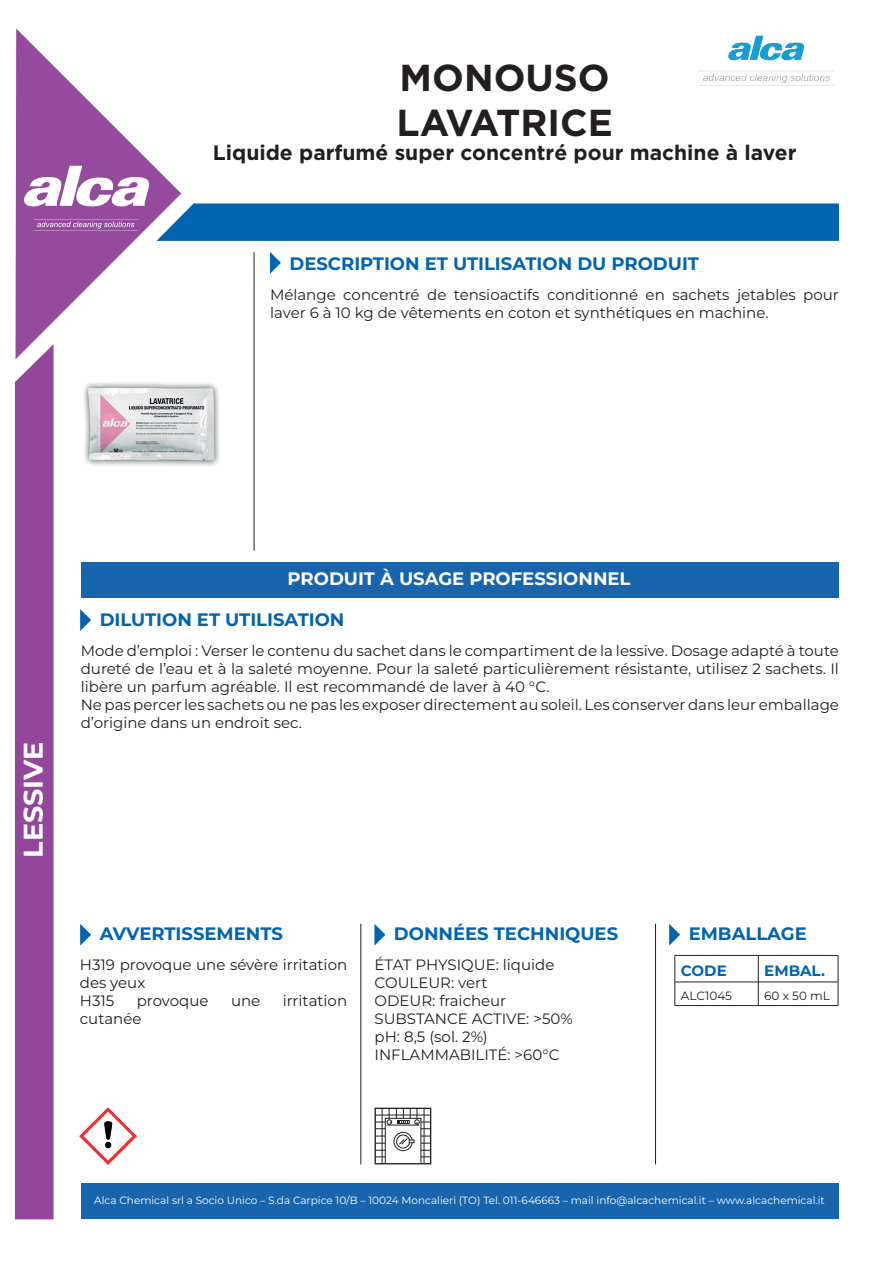
<style>
.page{position:relative;width:893px;height:1263px;background:#fff}
.page>*{position:absolute;margin:0;border:0;box-sizing:border-box;transform-origin:0 0}
.t1{font:700 37.5px/45px "Gotham";color:#231f20}
.t2{font:700 27px "Montserrat";color:#fff}
.t3{font:700 21px "Gotham";color:#231f20}
.t4{font:700 18px "Montserrat";color:#0164b0}
.t5{font:700 18px "Montserrat";color:#fff}
.t6{font:15px/18px "Montserrat";color:#231f20}
.t7{font:700 15px "Montserrat";color:#0164b0}
.t8{font:12px "Montserrat";color:#231f20}
.t9{font:10.5px "Montserrat";color:#fff}
</style>
<div class="page">
<img style="left:699px;top:35px;width:135px;height:51px">
<img style="left:83px;top:382px;width:137px;height:84px">
<hr style="left:254px;top:252px;width:1px;height:299px;background:#231f20">
<svg style="left:270px;top:252px;width:11px;height:22px"></svg>
<svg style="left:80px;top:609px;width:11px;height:22px"></svg>
<svg style="left:16px;top:28px;width:165px;height:316px"></svg>
<svg style="left:24px;top:166px;width:125px;height:41px"></svg>
<svg style="left:34px;top:219px;width:104px;height:12px"></svg>
<svg style="left:156px;top:203px;width:683px;height:38px;background:#0b69b2"></svg>
<div style="left:15px;top:344px;width:39px;height:875px;background:#93479b"></div>
<div style="left:81px;top:561px;width:757px;height:36px;background:#1864ad"></div>
<div style="left:81px;top:1183px;width:757px;height:36px;background:#1864ad"></div>
<svg style="left:80px;top:924px;width:11px;height:22px"></svg>
<svg style="left:374px;top:924px;width:11px;height:22px"></svg>
<svg style="left:669px;top:924px;width:11px;height:22px"></svg>
<hr style="left:361px;top:924px;width:1px;height:240px;background:#231f20">
<hr style="left:655px;top:924px;width:1px;height:240px;background:#231f20">
<hr style="left:675px;top:955px;width:83px;height:1px;background:#231f20">
<hr style="left:758px;top:955px;width:80px;height:1px;background:#231f20">
<hr style="left:675px;top:982px;width:83px;height:1px;background:#231f20">
<svg style="left:675px;top:956px;width:1px;height:49px"></svg>
<hr style="left:758px;top:982px;width:80px;height:1px;background:#231f20">
<svg style="left:758px;top:956px;width:1px;height:49px"></svg>
<svg style="left:838px;top:956px;width:1px;height:49px"></svg>
<hr style="left:675px;top:1005px;width:83px;height:1px;background:#231f20">
<hr style="left:758px;top:1005px;width:80px;height:1px;background:#231f20">
<svg style="left:375px;top:1108px;width:56px;height:56px"></svg>
<img style="left:80px;top:1108px;width:57px;height:56px">
<h1 class="t1" style="left:396px;top:55px;width:218px">MONOUSO<br>LAVATRICE</h1>
<h3 class="t3" style="left:213px;top:140px;width:585px">Liquide parfumé super concentré pour machine à laver</h3>
<p class="t4" style="left:290px;top:251px;width:411px">DESCRIPTION ET UTILISATION DU PRODUIT</p>
<p class="t6" style="left:270px;top:286px;width:570px">Mélange concentré de tensioactifs conditionné en sachets jetables pour laver 6 à 10 kg de vêtements en coton et synthétiques en machine.</p>
<h2 class="t2" style="left:15px;top:858px;width:117px;rotate:-90deg">LESSIVE</h2>
<p class="t5" style="left:288px;top:567px;width:344px">PRODUIT À USAGE PROFESSIONNEL</p>
<p class="t4" style="left:100px;top:607px;width:246px">DILUTION ET UTILISATION</p>
<p class="t6" style="left:81px;top:641px;width:760px">Mode d’emploi : Verser le contenu du sachet dans le compartiment de la lessive. Dosage adapté à toute dureté de l’eau et à la saleté moyenne. Pour la saleté particulièrement résistante, utilisez 2 sachets. Il libère un parfum agréable. Il est recommandé de laver à 40 °C.<br>Ne pas percer les sachets ou ne pas les exposer directement au soleil. Les conserver dans leur emballage d’origine dans un endroit sec.</p>
<p class="t4" style="left:100px;top:922px;width:185px">AVVERTISSEMENTS</p>
<p class="t4" style="left:394px;top:922px;width:226px">DONNÉES TECHNIQUES</p>
<p class="t4" style="left:689px;top:922px;width:120px">EMBALLAGE</p>
<p class="t6" style="left:80px;top:955px;width:269px">H319 provoque une sévère irritation des yeux<br>H315</p>
<p class="t6" style="left:375px;top:955px;width:200px">ÉTAT PHYSIQUE: liquide<br>COULEUR: vert<br>ODEUR: fraicheur<br>SUBSTANCE ACTIVE: &gt;50% pH: 8,5 (sol. 2%)<br>INFLAMMABILITÉ: &gt;60°C</p>
<p class="t7" style="left:681px;top:961px;width:47px">CODE</p>
<p class="t7" style="left:764px;top:961px;width:62px">EMBAL.</p>
<p class="t8" style="left:681px;top:987px;width:53px">ALC1045</p>
<p class="t8" style="left:764px;top:987px;width:67px">60 x 50 mL</p>
<p class="t6" style="left:137px;top:991px;width:73px">provoque</p>
<p class="t6" style="left:231px;top:991px;width:31px">une</p>
<p class="t6" style="left:283px;top:991px;width:66px">irritation</p>
<p class="t6" style="left:80px;top:1009px;width:63px">cutanée</p>
<p class="t9" style="left:94px;top:1193px;width:732px">Alca Chemical srl a Socio Unico – S.da Carpice 10/B – 10024 Moncalieri (TO) Tel. 011-646663 – mail info@alcachemical.it – www.alcachemical.it</p>
</div>
